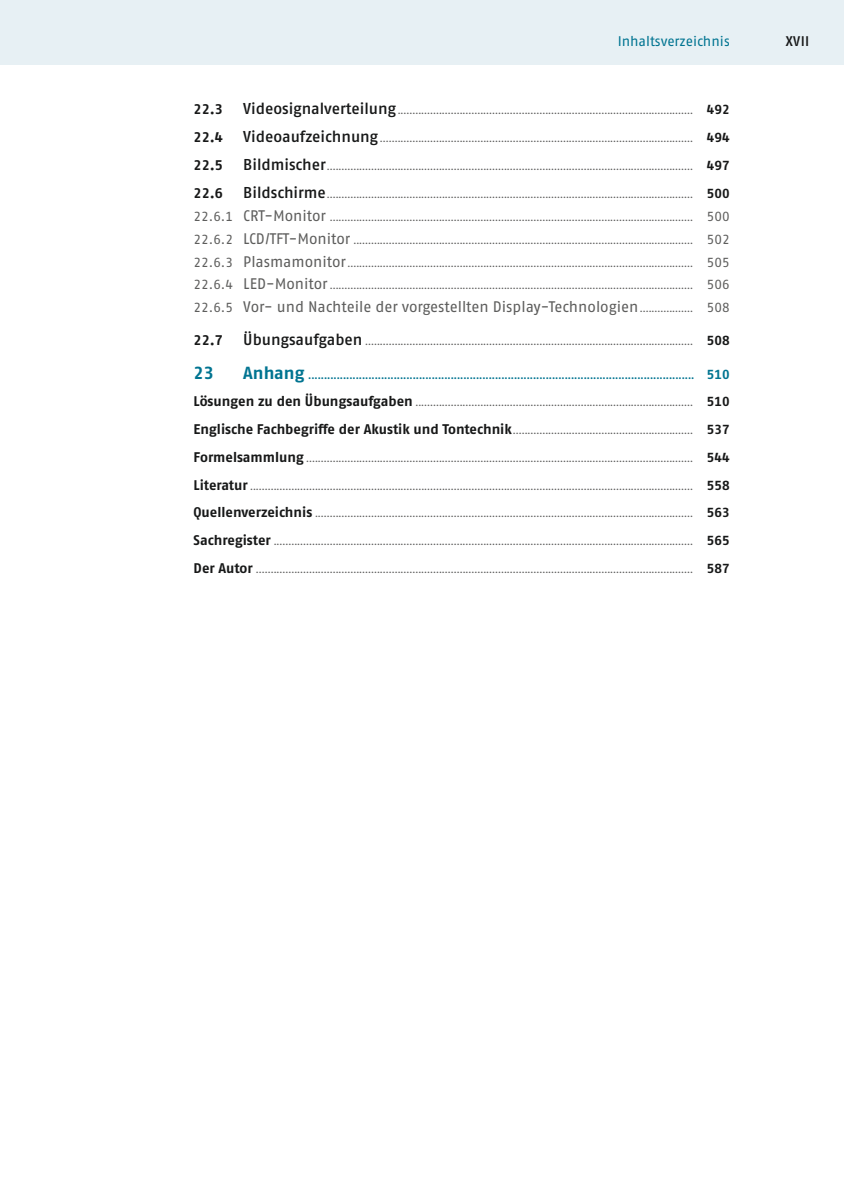
<style>
.page{position:relative;width:844px;height:1191px;background:#fff}
.page>*{position:absolute;margin:0;border:0;box-sizing:border-box;transform-origin:0 0}
.t1{font:700 17.5px "Fago Pro";color:#007491}
.t2{font:15.4px "Fago Pro";letter-spacing:-.005em;color:#5d5d5c}
.t3{font:700 14px "Fago Pro";color:#171818}
.t4{font:14px "Fago Pro";color:#007491}
.t5{font:600 14px "Fago Pro";color:#171818}
.t6{font:13.12px "Fago Pro";color:#007491}
.t7{font:10.5px/22.8px "Fago Pro";color:#5d5d5c;text-align:justify}
.s1{font-weight:600;font-size:15.75px;color:#171818}
.s2{font-weight:700;font-size:13.12px;color:#171818}
.s3{font-size:13.12px}
.s4{font-size:15.4px}
.s5{font-size:10.5px}
.s6{font-weight:700;font-size:17.5px}
.s7{font-weight:700}
.s8{font-weight:700;font-size:14px;color:#171818}
</style>
<div class="page">
<div style="left:0;top:0;width:729px;height:64px;background:#e7f0f4"></div>
<div style="left:729px;top:0;width:114px;height:64px;background:#e7f0f4"></div>
<h3 class="t4" style="left:617px;top:32px;width:113px">Inhaltsverzeichnis</h3>
<h3 class="t5" style="left:785px;top:32px;width:25px">XVII</h3>
<h3 class="t3" style="left:193px;top:101px;width:31px">22.3</h3>
<p class="t7" style="left:243px;top:99px;width:488px"><span class="s1">Videosignalverteilung</span> .................................................................................................... <span class="s2">492</span></p>
<h3 class="t3" style="left:193px;top:129px;width:31px">22.4</h3>
<p class="t7" style="left:243px;top:127px;width:488px"><span class="s1">Videoaufzeichnung</span> .......................................................................................................... <span class="s2">494</span></p>
<h3 class="t3" style="left:193px;top:157px;width:31px">22.5</h3>
<p class="t7" style="left:243px;top:155px;width:488px"><span class="s1">Bildmischer</span>............................................................................................................................ <span class="s2">497</span></p>
<h3 class="t3" style="left:193px;top:185px;width:31px">22.6</h3>
<p class="t7" style="left:193px;top:183px;width:537px;text-indent:50px"><span class="s1">Bildschirme</span>............................................................................................................................ <span class="s2">500<br></span><span class="s3">22.6.1</span> <span class="s4">CRT-Monitor</span> ........................................................................................................................... <span class="s3">500<br>22.6.2</span> <span class="s4">LCD/TFT-Monitor</span> ................................................................................................................... <span class="s3">502<br>22.6.3</span> <span class="s4">Plasmamonitor</span> ..................................................................................................................... <span class="s3">505<br>22.6.4</span> <span class="s4">LED-Monitor</span> ........................................................................................................................... <span class="s3">506</span></p>
<h2 class="t2" style="left:193px;top:297px;width:537px"><span class="s3">22.6.5</span> Vor- und Nachteile der vorgestellten Display-Technologien<span class="s5">..................</span> <span class="s3">508</span></h2>
<h3 class="t3" style="left:193px;top:332px;width:31px">22.7</h3>
<p class="t7" style="left:243px;top:330px;width:488px"><span class="s1">Übungsaufgaben</span> ............................................................................................................... <span class="s2">508</span></p>
<h1 class="t1" style="left:193px;top:362px;width:22px">23</h1>
<p class="t6" style="left:243px;top:366px;width:488px"><span class="s6">Anhang</span> .......................................................................................................................... <span class="s7">510</span></p>
<p class="t7" style="left:193px;top:391px;width:537px"><span class="s8">Lösungen zu den Übungsaufgaben</span> .............................................................................................. <span class="s2">510</span></p>
<p class="t7" style="left:193px;top:419px;width:537px"><span class="s8">Englische Fachbegriffe der Akustik und Tontechnik</span>............................................................. <span class="s2">537</span></p>
<p class="t7" style="left:193px;top:447px;width:537px"><span class="s8">Formelsammlung</span> ................................................................................................................................... <span class="s2">544</span></p>
<p class="t7" style="left:193px;top:474px;width:537px"><span class="s8">Literatur</span> ...................................................................................................................................................... <span class="s2">558</span></p>
<p class="t7" style="left:193px;top:502px;width:537px"><span class="s8">Quellenverzeichnis</span> ................................................................................................................................ <span class="s2">563</span></p>
<p class="t7" style="left:193px;top:530px;width:537px"><span class="s8">Sachregister</span> .............................................................................................................................................. <span class="s2">565</span></p>
<p class="t7" style="left:193px;top:557px;width:537px"><span class="s8">Der Autor</span> .................................................................................................................................................... <span class="s2">587</span></p>
</div>
